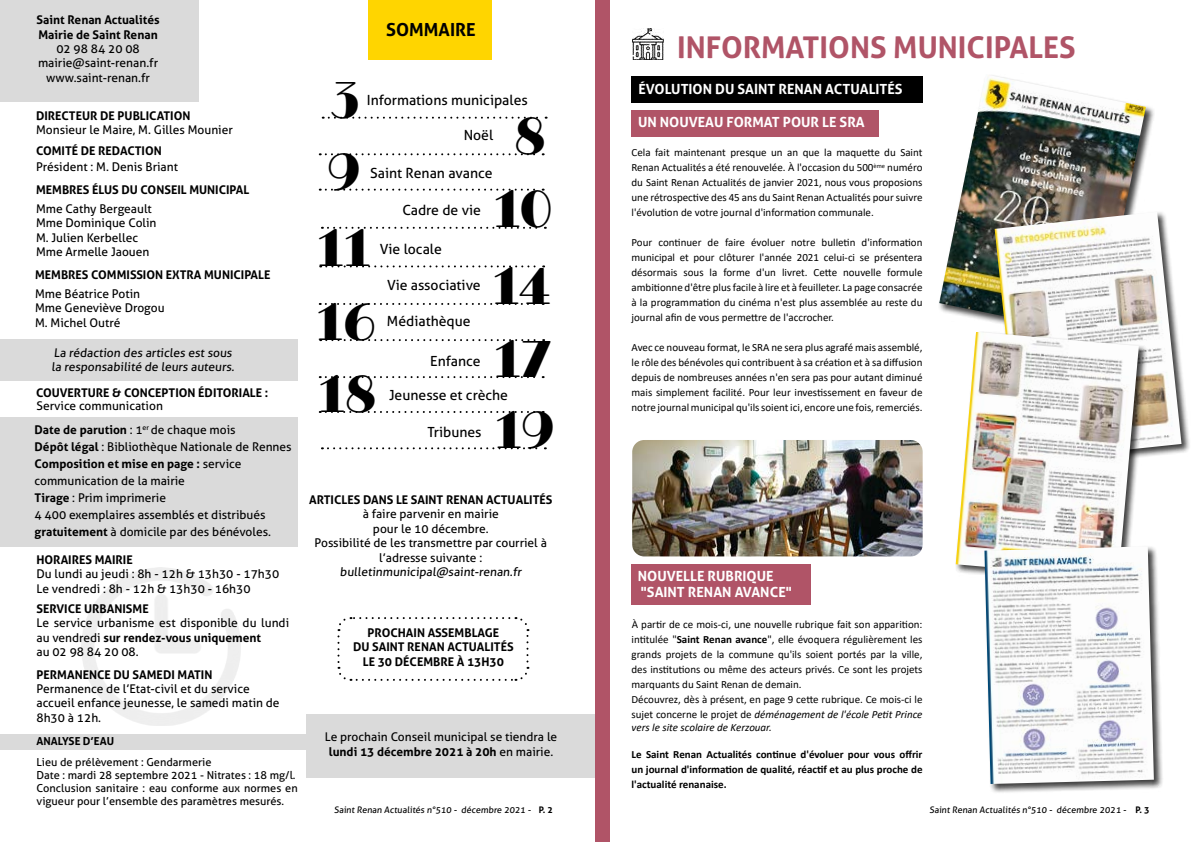
<style>
.page{position:relative;width:1191px;height:842px;background:#fff}
.page>*{position:absolute;margin:0;border:0;box-sizing:border-box;transform-origin:0 0}
.t1{font:48px "Fairwater Solid Serif";letter-spacing:-.015em;color:#000}
.t2{font:700 30px "Aller";color:#b05467}
.t3{font:700 18px "Aller";color:#000}
.t4{font:14px "Aller";color:#000}
.t5{font:700 14px/16.8px "Aller";color:#fff}
.t6{font:12px/14.4px "Aller";color:#000}
.t7{font:700 12px/14.4px "Aller";color:#000}
.t8{font:11px/15px "Calibri";color:#000;text-align:justify}
.t9{font:11px/13.2px "Aller";color:#000}
.t10{font:700 11px/15px "Calibri";color:#000;text-align:justify}
.t11{font:italic 11px "Calibri";color:#000}
.t12{font:700 11px "Aller";color:#000}
.t13{font:9px "Aller";color:#000}
.s1{font-weight:700}
.s2{font-style:italic}
</style>
<div class="page">
<div style="left:368px;top:0;width:123px;height:59px;background:#ffd500"></div>
<svg style="left:320px;top:153px;width:223px;height:2px"></svg>
<svg style="left:323px;top:117px;width:223px;height:2px"></svg>
<svg style="left:320px;top:189px;width:223px;height:2px"></svg>
<svg style="left:322px;top:227px;width:224px;height:2px"></svg>
<svg style="left:320px;top:265px;width:224px;height:2px"></svg>
<svg style="left:320px;top:303px;width:223px;height:2px"></svg>
<svg style="left:320px;top:339px;width:224px;height:2px"></svg>
<svg style="left:320px;top:376px;width:223px;height:2px"></svg>
<svg style="left:320px;top:411px;width:223px;height:2px"></svg>
<svg style="left:322px;top:447px;width:224px;height:2px"></svg>
<div style="left:0;top:0;width:198px;height:101px;background:#dadada"></div>
<div style="left:0;top:339px;width:298px;height:42px;background:#dadada"></div>
<div style="left:0;top:417px;width:298px;height:130px;background:#dadada"></div>
<div style="left:306px;top:714px;width:289px;height:64px;background:#dadada"></div>
<div style="left:0;top:734px;width:312px;height:15px;background:#dadada"></div>
<svg style="left:337px;top:617px;width:192px;height:64px"></svg>
<div style="left:595px;top:0;width:15px;height:842px;background:#b05467"></div>
<div style="left:631px;top:111px;width:248px;height:26px;background:#b05467"></div>
<div style="left:631px;top:564px;width:179px;height:41px;background:#b05467"></div>
<div style="left:631px;top:76px;width:291px;height:27px;background:#000"></div>
<div style="left:938px;top:73px;width:217px;height:272px;background:#000;opacity:.75"></div>
<img style="left:939px;top:74px;width:206px;height:262px">
<div style="left:993px;top:210px;width:198px;height:260px;background:#000;opacity:.75"></div>
<img style="left:994px;top:212px;width:187px;height:249px">
<div style="left:954px;top:330px;width:194px;height:257px;background:#000;opacity:.75"></div>
<img style="left:955px;top:332px;width:183px;height:246px">
<div style="left:983px;top:545px;width:180px;height:248px;background:#000;opacity:.75"></div>
<img style="left:984px;top:546px;width:169px;height:238px">
<img style="left:632px;top:440px;width:290px;height:116px">
<img style="left:632px;top:28px;width:32px;height:32px">
<p class="t7" style="left:37px;top:13px;width:125px">Saint Renan Actualités<br>Mairie de Saint Renan</p>
<p class="t6" style="left:38px;top:42px;width:122px;text-align:center">02 98 84 20 08 mairie@saint-renan.fr www.saint-renan.fr</p>
<p class="t7" style="left:36px;top:109px;width:156px">DIRECTEUR DE PUBLICATION</p>
<p class="t6" style="left:36px;top:122px;width:198px">Monsieur le Maire, M. Gilles Mounier</p>
<p class="t7" style="left:36px;top:144px;width:127px">COMITÉ DE REDACTION</p>
<p class="t7" style="left:36px;top:183px;width:215px">MEMBRES ÉLUS DU CONSEIL MUNICIPAL</p>
<p class="t6" style="left:36px;top:159px;width:143px">Président : M. Denis Briant</p>
<p class="t6" style="left:36px;top:201px;width:122px">Mme Cathy Bergeault<br>Mme Dominique Colin<br>M. Julien Kerbellec<br>Mme Armelle Jaouen</p>
<p class="t7" style="left:35px;top:268px;width:237px">MEMBRES COMMISSION EXTRA MUNICIPALE</p>
<p class="t6" style="left:35px;top:286px;width:131px">Mme Béatrice Potin<br>Mme Geneviève Drogou<br>M. Michel Outré</p>
<p class="t6" style="left:51px;top:345px;width:186px">La rédaction des articles est sous la responsabilité de leurs auteurs.</p>
<p class="t7" style="left:36px;top:386px;width:234px">COUVERTURE &amp; CONCEPTION ÉDITORIALE :</p>
<p class="t6" style="left:35px;top:393px;width:203px;line-height:24.1px">Service communication<br><span class="s1">Date de parution</span> : 1<sup>er</sup> de chaque mois</p>
<p class="t6" style="left:35px;top:438px;width:259px;line-height:17px"><span class="s1">Dépôt légal</span> : Bibliothèque Nationale de Rennes <span class="s1">Composition et mise en page :</span> service communication de la mairie<br><span class="s1">Tirage</span> : Prim imprimerie<br>4 400 exemplaires assemblés et distribués <span class="s1">gratuitement</span> à domicile par des bénévoles.</p>
<p class="t7" style="left:36px;top:552px;width:98px">HORAIRES MAIRIE</p>
<p class="t6" style="left:36px;top:567px;width:244px">Du lundi au jeudi : 8h - 12h &amp; 13h30 - 17h30<br>Le vendredi : 8h - 12h &amp; 13h30 - 16h30</p>
<p class="t7" style="left:36px;top:601px;width:114px">SERVICE URBANISME</p>
<p class="t6" style="left:36px;top:616px;width:254px">Le service urbanisme est disponible du lundi au vendredi <span class="s1">sur rendez-vous uniquement<br></span>au 02 98 84 20 08.</p>
<p class="t7" style="left:37px;top:667px;width:177px">PERMANENCE DU SAMEDI MATIN</p>
<p class="t6" style="left:37px;top:681px;width:245px">Permanence de l’Etat-civil et du service accueil enfance jeunesse, le samedi matin de<br>8h30 à 12h.</p>
<p class="t12" style="left:36px;top:735px;width:79px">ANALYSE D’EAU</p>
<p class="t9" style="left:36px;top:755px;width:263px">Lieu de prélèvement : Gendarmerie<br>Date : mardi 28 septembre 2021 - Nitrates : 18 mg/l.<br>Conclusion sanitaire : eau conforme aux normes en vigueur pour l’ensemble des paramètres mesurés.</p>
<h3 class="t3" style="left:386px;top:18px;width:91px">SOMMAIRE</h3>
<h1 class="t1" style="left:330px;top:67px;width:31px">3</h1>
<p class="t4" style="left:367px;top:92px;width:162px">Informations municipales</p>
<h1 class="t1" style="left:514px;top:104px;width:34px">8</h1>
<p class="t4" style="left:464px;top:127px;width:31px">Noël</p>
<h1 class="t1" style="left:327px;top:139px;width:36px">9</h1>
<p class="t4" style="left:370px;top:164px;width:124px">Saint Renan avance</p>
<h1 class="t1" style="left:494px;top:177px;width:61px">10</h1>
<p class="t4" style="left:402px;top:201px;width:80px">Cadre de vie</p>
<h1 class="t1" style="left:317px;top:216px;width:55px">11</h1>
<p class="t4" style="left:380px;top:240px;width:64px">Vie locale</p>
<h1 class="t1" style="left:493px;top:254px;width:60px">14</h1>
<p class="t4" style="left:387px;top:276px;width:95px">Vie associative</p>
<h1 class="t1" style="left:317px;top:290px;width:60px">16</h1>
<p class="t4" style="left:387px;top:313px;width:85px">Médiathèque</p>
<h1 class="t1" style="left:494px;top:327px;width:58px">17</h1>
<p class="t4" style="left:430px;top:353px;width:52px">Enfance</p>
<h1 class="t1" style="left:319px;top:362px;width:60px">18</h1>
<p class="t4" style="left:389px;top:386px;width:120px">Jeunesse et crèche</p>
<p class="t4" style="left:427px;top:423px;width:56px">Tribunes</p>
<h1 class="t1" style="left:495px;top:398px;width:61px">19</h1>
<p class="t7" style="left:309px;top:492px;width:245px">ARTICLES DANS LE SAINT RENAN ACTUALITÉS</p>
<p class="t6" style="left:315px;top:507px;width:234px;text-align:center">à faire parvenir en mairie<br>pour le 10 décembre.<br>Possibilité de les transmettre par courriel à l’adresse suivante : bulletinmunicipal@saint-renan.fr</p>
<p class="t7" style="left:353px;top:625px;width:162px;text-align:center">PROCHAIN ASSEMBLAGE<br>DU SAINT RENAN ACTUALITÉS<br>LE 30 DÉCEMBRE À 13H30</p>
<p class="t6" style="left:325px;top:730px;width:234px;text-align:center">Le prochain Conseil municipal se tiendra le <span class="s1">lundi 13 décembre 2021 à 20h</span> en mairie.</p>
<h2 class="t2" style="left:677px;top:29px;width:400px">INFORMATIONS MUNICIPALES</h2>
<p class="t5" style="left:638px;top:80px;width:266px">ÉVOLUTION DU SAINT RENAN ACTUALITÉS</p>
<p class="t5" style="left:638px;top:114px;width:228px">UN NOUVEAU FORMAT POUR LE SRA</p>
<p class="t8" style="left:631px;top:145px;width:292px">Cela fait maintenant presque un an que la maquette du Saint Renan Actualités a été renouvelée. À l'occasion du 500<sup>ème</sup> numéro du Saint Renan Actualités de janvier 2021, nous vous proposions une rétrospective des 45 ans du Saint Renan Actualités pour suivre l'évolution de votre journal d'information communale.</p>
<p class="t8" style="left:631px;top:235px;width:292px">Pour continuer de faire évoluer notre bulletin d'information municipal et pour clôturer l'année 2021 celui-ci se présentera désormais sous la forme d'un livret. Cette nouvelle formule ambitionne d'être plus facile à lire et à feuilleter. La page consacrée à la programmation du cinéma n'est plus assemblée au reste du journal afin de vous permettre de l'accrocher.</p>
<p class="t8" style="left:631px;top:340px;width:292px">Avec ce nouveau format, le SRA ne sera plus agrafé mais assemblé, le rôle des bénévoles qui contribuent à sa création et à sa diffusion depuis de nombreuses années n'en sera pas pour autant diminué mais simplement facilité. Pour leur investissement en faveur de notre journal municipal qu'ils soient ici, encore une fois, remerciés.</p>
<p class="t5" style="left:638px;top:567px;width:155px">NOUVELLE RUBRIQUE "SAINT RENAN AVANCE"</p>
<p class="t8" style="left:631px;top:616px;width:292px;text-align:left">À partir de ce mois-ci, une nouvelle rubrique fait son apparition: intitulée "<span class="s1">Saint Renan avance</span>", elle évoquera régulièrement les grands projets de la commune qu'ils soient portés par la ville, des institutions ou même des acteurs privés. Ce sont les projets marquants du Saint Renan de demain.<br>Découvrez, dès à présent, en page 9 cette rubrique. Ce mois-ci le sujet concerne le projet de <span class="s2">déménagement de l'école Petit Prince</span></p>
<p class="t11" style="left:631px;top:720px;width:142px">vers le site scolaire de Kerzouar.</p>
<p class="t10" style="left:631px;top:746px;width:292px">Le Saint Renan Actualités continue d'évoluer pour vous offrir un journal d'information de qualité, réactif et au plus proche de l'actualité renanaise.</p>
<p class="t13" style="left:334px;top:804px;width:220px">Saint Renan Actualités n°510 - décembre 2021 - <span class="s1">P. 2</span></p>
<p class="t13" style="left:929px;top:804px;width:221px">Saint Renan Actualités n°510 - décembre 2021 - <span class="s1">P. 3</span></p>
</div>
